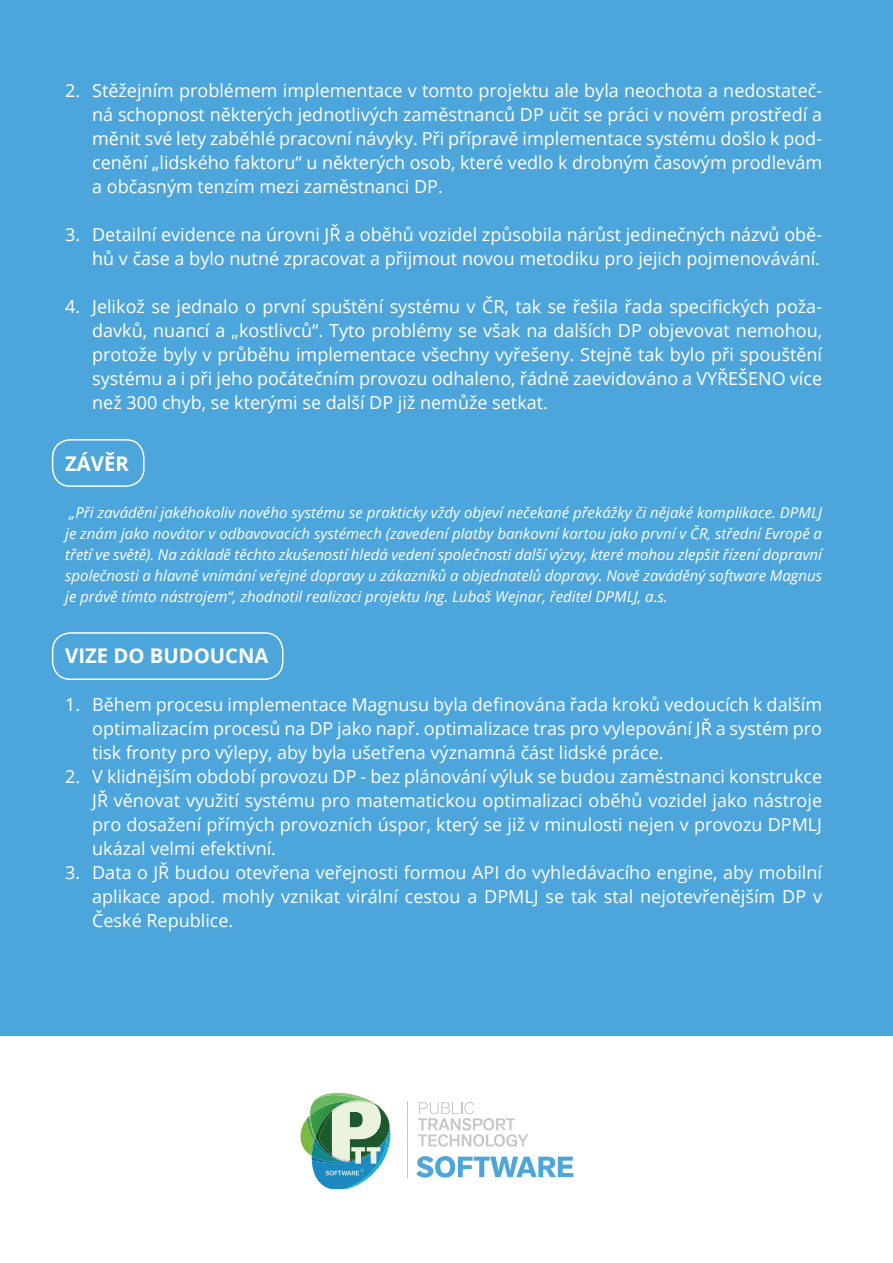
<style>
.page{position:relative;width:893px;height:1263px;background:#fff}
.page>*{position:absolute;margin:0;border:0;box-sizing:border-box;transform-origin:0 0}
.t1{font:700 20.25px "Open Sans";color:#fff}
.t2{font:18px/24px "Open Sans";color:#fff;text-align:justify}
.t3{font:italic 15px/21px "Open Sans";color:#fff;text-align:justify}
</style>
<div class="page">
<div style="left:0;top:0;width:893px;height:1037px;background:#4da6db"></div>
<div style="left:52px;top:439px;width:93px;height:48px;border:2px solid #fff;border-radius:18px"></div>
<div style="left:52px;top:632px;width:231px;height:48px;border:2px solid #fff;border-radius:18px"></div>
<svg style="left:416px;top:1156px;width:157px;height:21px"></svg>
<svg style="left:418px;top:1102px;width:110px;height:45px"></svg>
<hr style="left:407px;top:1101px;width:1px;height:77px;background:#c7c7c4">
<svg style="left:300px;top:1093px;width:91px;height:96px"></svg>
<p class="t2" style="left:92px;top:78px;width:731px;text-indent:-27px">2. Stěžejním problémem implementace v tomto projektu ale byla neochota a nedostateč&shy;ná schopnost některých jednotlivých zaměstnanců DP učit se práci v novém prostředí a měnit své lety zaběhlé pracovní návyky. Při přípravě implementace systému došlo k pod&shy;cenění „lidského faktoru“ u některých osob, které vedlo k drobným časovým prodlevám a občasným tenzím mezi zaměstnanci DP.</p>
<p class="t2" style="left:65px;top:222px;width:758px;text-align:right">3. Detailní evidence na úrovni JŘ a oběhů vozidel způsobila nárůst jedinečných názvů obě&shy;hů v čase a bylo nutné zpracovat a přijmout novou metodiku pro jejich pojmenovávání.</p>
<p class="t2" style="left:92px;top:294px;width:731px;text-indent:-27px">4. Jelikož se jednalo o první spuštění systému v ČR, tak se řešila řada specifických poža&shy;davků, nuancí a „kostlivců“. Tyto problémy se však na dalších DP objevovat nemohou, protože byly v průběhu implementace všechny vyřešeny. Stejně tak bylo při spouštění systému a i při jeho počátečním provozu odhaleno, řádně zaevidováno a VYŘEŠENO více než 300 chyb, se kterými se další DP již nemůže setkat.</p>
<p class="t1" style="left:65px;top:449px;width:65px">ZÁVĚR</p>
<p class="t3" style="left:65px;top:501px;width:758px">„Při zavádění jakéhokoliv nového systému se prakticky vždy objeví nečekané překážky či nějaké komplikace. DPMLJ je znám jako novátor v odbavovacích systémech (zavedení platby bankovní kartou jako první v ČR, střední Evropě a třetí ve světě). Na základě těchto zkušeností hledá vedení společnosti další výzvy, které mohou zlepšit řízení dopravní společnosti a hlavně vnímání veřejné dopravy u zákazníků a objednatelů dopravy. Nově zaváděný software Magnus je právě tímto nástrojem“, zhodnotil realizaci projektu Ing. Luboš Wejnar, ředitel DPMLJ, a.s.</p>
<p class="t1" style="left:65px;top:641px;width:205px">VIZE DO BUDOUCNA</p>
<p class="t2" style="left:92px;top:692px;width:731px;text-indent:-27px">1. Během procesu implementace Magnusu byla definována řada kroků vedoucích k dalším optimalizacím procesů na DP jako např. optimalizace tras pro vylepování JŘ a systém pro tisk fronty pro výlepy, aby byla ušetřena významná část lidské práce.</p>
<p class="t2" style="left:92px;top:764px;width:731px;text-indent:-27px">2. V klidnějším období provozu DP - bez plánování výluk se budou zaměstnanci konstrukce JŘ věnovat využití systému pro matematickou optimalizaci oběhů vozidel jako nástroje pro dosažení přímých provozních úspor, který se již v minulosti nejen v provozu DPMLJ ukázal velmi efektivní.</p>
<p class="t2" style="left:92px;top:860px;width:731px;text-indent:-27px">3. Data o JŘ budou otevřena veřejnosti formou API do vyhledávacího engine, aby mobilní aplikace apod. mohly vznikat virální cestou a DPMLJ se tak stal nejotevřenějším DP v České Republice.</p>
</div>
